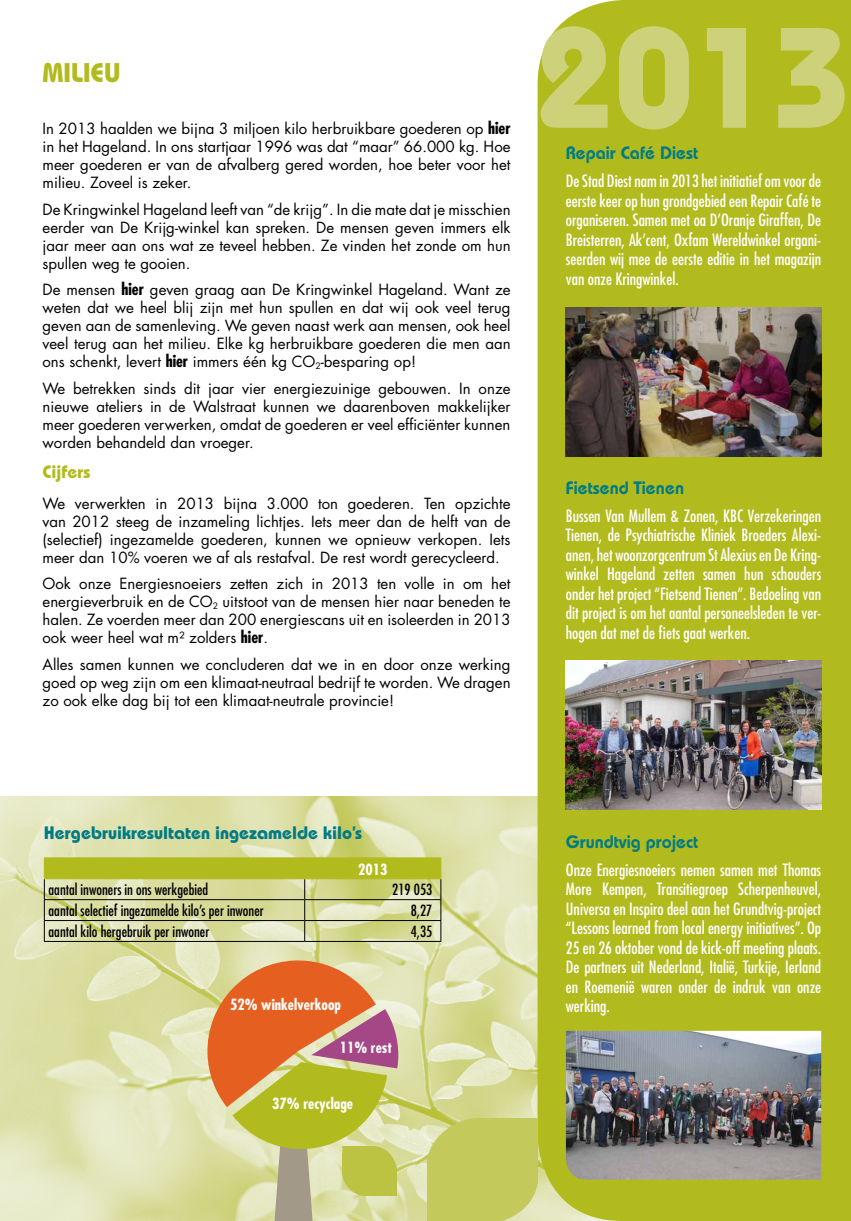
<style>
.page{position:relative;width:851px;height:1221px;background:#fff}
.page>*{position:absolute;margin:0;border:0;box-sizing:border-box;transform-origin:0 0}
.t1{font:700 142.5px "Bauhaus";color:#cdd27a}
.t2{font:700 27px "Bauhaus";color:#b2bb1e}
.t3{font:600 18px "Bauhaus";color:#007b85}
.t4{font:700 18px "Bauhaus";color:#007b85}
.t5{font:700 18px "Bauhaus";color:#b2bb1e}
.t6{font:condensed 16.5px/19.5px "Futura Std";color:#fff;text-align:justify}
.t7{font:15px/18px "Futura Std";color:#000;text-align:justify}
.t8{font:condensed 15px "Futura Std";color:#000}
.t9{font:700 condensed 15px "Futura Std";color:#fff}
.s1{font-weight:700;font-stretch:condensed;font-size:16.5px}
</style>
<div class="page">
<img style="left:0;top:796px;width:537px;height:424px">
<svg style="left:207px;top:960px;width:193px;height:260px;background:#d2a967"></svg>
<div style="left:537px;top:0;width:313px;height:1220px;background:#b2bb1e"></div>
<img style="left:343px;top:1145px;width:54px;height:49px">
<img style="left:427px;top:1117px;width:110px;height:103px">
<hr style="left:44px;top:941px;width:261px;height:1px;background:#000">
<hr style="left:305px;top:941px;width:136px;height:1px;background:#000">
<svg style="left:44px;top:857px;width:397px;height:84px;background:#cace7c"></svg>
<hr style="left:44px;top:878px;width:261px;height:1px;background:#b2bb1e">
<hr style="left:305px;top:878px;width:136px;height:1px;background:#b2bb1e">
<img style="left:566px;top:307px;width:255px;height:149px">
<img style="left:566px;top:1030px;width:255px;height:149px">
<img style="left:566px;top:660px;width:255px;height:149px">
<h2 class="t2" style="left:43px;top:56px;width:80px">MILIEU</h2>
<p class="t7" style="left:43px;top:120px;width:469px">In 2013 haalden we bijna 3 miljoen kilo herbruikbare goederen op <span class="s1">hier </span>in het Hageland. In ons startjaar 1996 was dat “maar” 66.000 kg. Hoe meer goederen er van de afvalberg gered worden, hoe beter voor het milieu. Zoveel is zeker.</p>
<p class="t7" style="left:43px;top:200px;width:469px">De Kringwinkel Hageland leeft van “de krijg”. In die mate dat je misschien eerder van De Krijg-winkel kan spreken. De mensen geven immers elk jaar meer aan ons wat ze teveel hebben. Ze vinden het zonde om hun spullen weg te gooien.</p>
<p class="t7" style="left:43px;top:281px;width:469px">De mensen <span class="s1">hier</span> geven graag aan De Kringwinkel Hageland. Want ze weten dat we heel blij zijn met hun spullen en dat wij ook veel terug geven aan de samenleving. We geven naast werk aan mensen, ook heel veel terug aan het milieu. Elke kg herbruikbare goederen die men aan ons schenkt, levert <span class="s1">hier</span> immers één kg CO<sub>2</sub>-besparing op!</p>
<p class="t7" style="left:43px;top:379px;width:469px">We betrekken sinds dit jaar vier energiezuinige gebouwen. In onze nieuwe ateliers in de Walstraat kunnen we daarenboven makkelijker meer goederen verwerken, omdat de goederen er veel efficiënter kunnen worden behandeld dan vroeger.</p>
<p class="t5" style="left:43px;top:460px;width:50px">Cijfers</p>
<p class="t7" style="left:43px;top:494px;width:469px">We verwerkten in 2013 bijna 3.000 ton goederen. Ten opzichte van 2012 steeg de inzameling lichtjes. Iets meer dan de helft van de (selectief) ingezamelde goederen, kunnen we opnieuw verkopen. Iets meer dan 10% voeren we af als restafval. De rest wordt gerecycleerd.</p>
<p class="t7" style="left:43px;top:575px;width:469px">Ook onze Energiesnoeiers zetten zich in 2013 ten volle in om het energieverbruik en de CO<sub>2</sub> uitstoot van de mensen hier naar beneden te halen. Ze voerden meer dan 200 energiescans uit en isoleerden in 2013 ook weer heel wat m² zolders <span class="s1">hier</span>.</p>
<p class="t7" style="left:43px;top:655px;width:469px">Alles samen kunnen we concluderen dat we in en door onze werking goed op weg zijn om een klimaat-neutraal bedrijf te worden. We dragen zo ook elke dag bij tot een klimaat-neutrale provincie!</p>
<h1 class="t1" style="left:535px;top:-10px;width:318px">2013</h1>
<p class="t3" style="left:566px;top:142px;width:134px">Repair Café Diest</p>
<p class="t6" style="left:566px;top:171px;width:257px">De Stad Diest nam in 2013 het initiatief om voor de eerste keer op hun grondgebied een Repair Café te organiseren. Samen met oa D’Oranje Giraffen, De Breisterren, Ak’cent, Oxfam Wereldwinkel organi&shy;seerden wij mee de eerste editie in het magazijn van onze Kringwinkel.</p>
<p class="t3" style="left:566px;top:476px;width:120px">Fietsend Tienen</p>
<p class="t6" style="left:566px;top:505px;width:257px">Bussen Van Mullem &amp; Zonen, KBC Verzekeringen Tienen, de Psychiatrische Kliniek Broeders Alexi&shy;anen, het woonzorgcentrum St Alexius en De Kring&shy;winkel Hageland zetten samen hun schouders onder het project “Fietsend Tienen”. Bedoeling van dit project is om het aantal personeelsleden te ver&shy;hogen dat met de fiets gaat werken.</p>
<p class="t4" style="left:44px;top:821px;width:320px">Hergebruikresultaten ingezamelde kilo’s</p>
<p class="t9" style="left:358px;top:859px;width:31px">2013</p>
<p class="t8" style="left:49px;top:880px;width:161px">aantal inwoners in ons werkgebied</p>
<p class="t8" style="left:392px;top:880px;width:42px">219 053</p>
<p class="t8" style="left:49px;top:901px;width:217px">aantal selectief ingezamelde kilo’s per inwoner</p>
<p class="t8" style="left:410px;top:901px;width:23px">8,27</p>
<p class="t8" style="left:49px;top:922px;width:162px">aantal kilo hergebruik per inwoner</p>
<p class="t8" style="left:410px;top:922px;width:23px">4,35</p>
<p class="t9" style="left:230px;top:995px;width:112px">52% winkelverkoop</p>
<p class="t9" style="left:339px;top:1038px;width:54px">11% rest</p>
<p class="t9" style="left:272px;top:1093px;width:82px">37% recyclage</p>
<p class="t3" style="left:566px;top:830px;width:134px">Grundtvig project</p>
<p class="t6" style="left:566px;top:859px;width:257px">Onze Energiesnoeiers nemen samen met Thomas More Kempen, Transitiegroep Scherpenheuvel, Universa en Inspiro deel aan het Grundtvig-project “Lessons learned from local energy initiatives”. Op 25 en 26 oktober vond de kick-off meeting plaats.<br>De partners uit Nederland, Italië, Turkije, Ierland en Roemenië waren onder de indruk van onze werking.</p>
</div>
